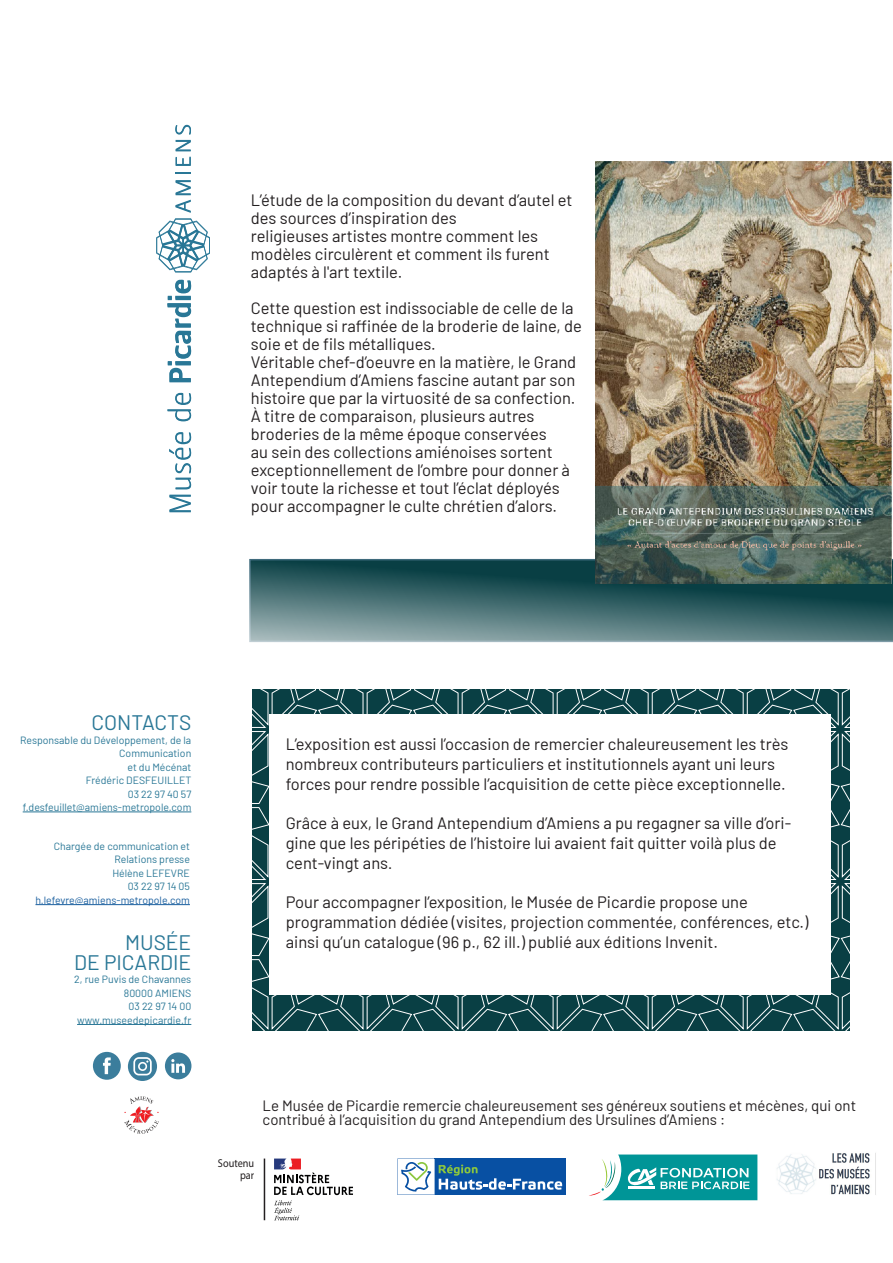
<style>
.page{position:relative;width:893px;height:1263px;background:#fff}
.page>*{position:absolute;margin:0;border:0;box-sizing:border-box;transform-origin:0 0}
.t1{font:21px "Barlow";color:#297796}
.t2{font:16.5px/18px "Barlow";color:#231f20}
.t3{font:15px/13.5px "Barlow";color:#231f20}
.t4{font:11.4px/12.1px "Myriad Pro";color:#231f20;text-align:right;scale:.9 1}
.t5{font:10.5px/13.5px "Barlow";color:#297796;text-align:right}
.t6{font:10.5px "Barlow";color:#175d9e}
.s1{font-family:"Times New Roman"}
</style>
<div class="page">
<svg style="left:249px;top:559px;width:644px;height:83px;background:#416b6f"></svg>
<svg style="left:169px;top:495px;width:22px;height:17px"></svg>
<svg style="left:169px;top:432px;width:22px;height:57px"></svg>
<svg style="left:167px;top:392px;width:24px;height:29px"></svg>
<svg style="left:167px;top:279px;width:24px;height:103px"></svg>
<svg style="left:176px;top:172px;width:15px;height:2px"></svg>
<svg style="left:176px;top:157px;width:15px;height:9px"></svg>
<svg style="left:175px;top:125px;width:16px;height:26px"></svg>
<svg style="left:156px;top:180px;width:54px;height:93px"></svg>
<hr style="left:77px;top:1024px;width:114px;height:1px;background:#297796">
<svg style="left:124px;top:1096px;width:35px;height:38px"></svg>
<hr style="left:23px;top:812px;width:168px;height:1px;background:#297796">
<svg style="left:93px;top:1052px;width:28px;height:28px"></svg>
<svg style="left:128px;top:1052px;width:29px;height:29px"></svg>
<svg style="left:165px;top:1052px;width:26px;height:27px"></svg>
<hr style="left:35px;top:904px;width:155px;height:1px;background:#175d9e">
<svg style="left:252px;top:689px;width:597px;height:342px;background:#26565a"></svg>
<div style="left:269px;top:714px;width:562px;height:280px;background:#fff"></div>
<img style="left:776px;top:1153px;width:100px;height:42px">
<svg style="left:589px;top:1154px;width:168px;height:46px"></svg>
<div style="left:435px;top:1158px;width:131px;height:37px;background:#0850a3"></div>
<svg style="left:397px;top:1158px;width:165px;height:37px"></svg>
<svg style="left:274px;top:1158px;width:79px;height:62px"></svg>
<hr style="left:264px;top:1158px;width:1px;height:62px;background:#231f20">
<img style="left:595px;top:162px;width:297px;height:421px">
<p class="t2" style="left:251px;top:189px;width:323px">L’étude de la composition du devant d’autel et des sources d’inspiration des</p>
<p class="t2" style="left:251px;top:225px;width:300px">religieuses artistes montre comment les modèles circulèrent et comment ils furent adaptés à l'art textile.</p>
<p class="t2" style="left:251px;top:297px;width:333px">Cette question est indissociable de celle de la technique si raffinée de la broderie de laine, de soie et de fils métalliques.</p>
<p class="t2" style="left:251px;top:351px;width:327px;text-align:justify">Véritable chef-d’oeuvre en la matière, le Grand Antependium d’Amiens fascine autant par son histoire que par la virtuosité de sa confection.</p>
<p class="t2" style="left:251px;top:405px;width:321px">À titre de comparaison, plusieurs autres broderies de la même époque conservées<br>au sein des collections amiénoises sortent exceptionnellement de l’ombre pour donner à voir toute la richesse et tout l’éclat déployés pour accompagner le culte chrétien d’alors.</p>
<p class="t1" style="left:91px;top:707px;width:102px">CONTACTS</p>
<p class="t5" style="left:20px;top:732px;width:173px">Responsable du Développement, de la<br>Communication</p>
<p class="t5" style="left:127px;top:759px;width:65px">et du Mécénat</p>
<p class="t5" style="left:86px;top:773px;width:107px">Frédéric DESFEUILLET</p>
<p class="t5" style="left:128px;top:786px;width:65px">03 22 97 40 57</p>
<p class="t5" style="left:23px;top:800px;width:170px">f.desfeuillet@amiens-metropole.com</p>
<p class="t5" style="left:54px;top:838px;width:138px">Chargée de communication et</p>
<p class="t5" style="left:115px;top:852px;width:77px">Relations presse</p>
<p class="t5" style="left:112px;top:865px;width:79px">Hélène LEFEVRE</p>
<p class="t5" style="left:128px;top:879px;width:64px">03 22 97 14 05</p>
<p class="t6" style="left:35px;top:892px;width:156px">h.lefevre@amiens-metropole.com</p>
<p class="t1" style="left:125px;top:927px;width:68px">MUSÉE</p>
<p class="t1" style="left:74px;top:947px;width:119px">DE PICARDIE</p>
<p class="t5" style="left:74px;top:972px;width:119px">2, rue Puvis de Chavannes</p>
<p class="t5" style="left:124px;top:985px;width:69px">80000 AMIENS</p>
<p class="t5" style="left:129px;top:999px;width:64px">03 22 97 14 00</p>
<p class="t5" style="left:77px;top:1012px;width:116px">www.museedepicardie.fr</p>
<p class="t2" style="left:286px;top:733px;width:504px;line-height:19.8px">L’exposition est aussi l’occasion de remercier chaleureusement les très nombreux contributeurs particuliers et institutionnels ayant uni leurs forces pour rendre possible l’acquisition de cette pièce exceptionnelle.</p>
<p class="t2" style="left:286px;top:812px;width:507px;line-height:19.8px">Grâce à eux, le Grand Antependium d’Amiens a pu regagner sa ville d’ori&shy;gine que les péripéties de l’histoire lui avaient fait quitter voilà plus de cent-vingt ans<span class="s1">.</span></p>
<p class="t2" style="left:286px;top:892px;width:464px">Pour accompagner l’exposition, le Musée de Picardie propose une</p>
<p class="t2" style="left:286px;top:911px;width:524px;line-height:19.8px">programmation dédiée (visites, projection commentée, conférences, etc.) ainsi qu’un catalogue (96 p., 62 ill.) publié aux éditions Invenit.</p>
<p class="t3" style="left:263px;top:1098px;width:595px">Le Musée de Picardie remercie chaleureusement ses généreux soutiens et mécènes, qui ont contribué à l’acquisition du grand Antependium des Ursulines d’Amiens :</p>
<p class="t4" style="left:218px;top:1157px;width:42px">Soutenu par</p>
</div>
